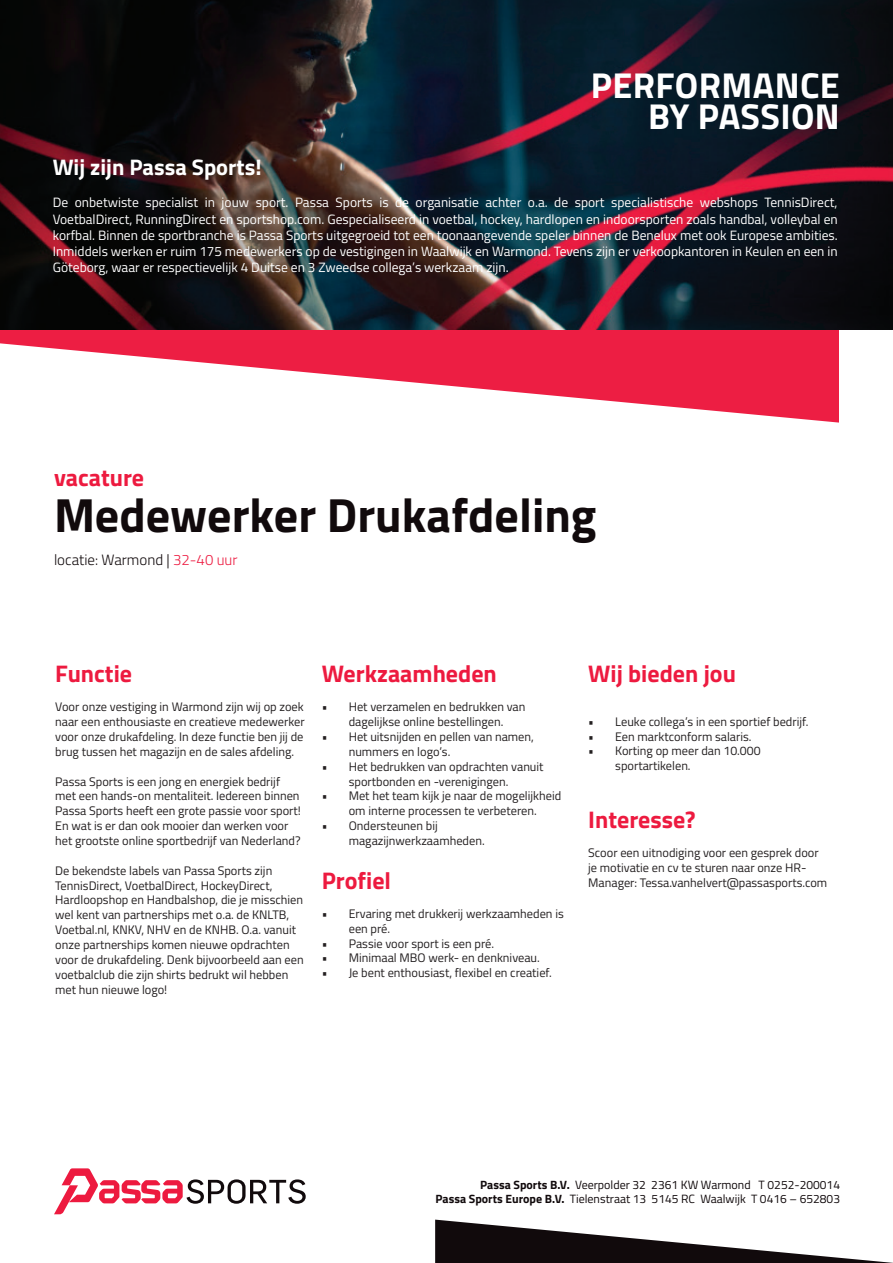
<style>
.page{position:relative;width:893px;height:1263px;background:#fff}
.page>*{position:absolute;margin:0;border:0;box-sizing:border-box;transform-origin:0 0}
.t1{font:700 48px "Titillium Web";color:#110a0c}
.t2{font:700 36px/31.5px "Titillium Web";letter-spacing:.01em;color:#fff;text-align:right}
.t3{font:700 24px "Titillium Web";color:#ed1a3f}
.t4{font:700 22.5px "Titillium Web";color:#fff}
.t5{font:300 15px "Titillium Web";color:#110a0c}
.t6{font:13.5px/16.2px "Titillium Web";color:#fff;text-align:justify}
.t7{font:12.3px/14.9px "Titillium Web";color:#231f20}
.t8{font:12px/14.4px "Titillium Web";color:#110a0c;text-align:right}
.s1{color:#ed1e43}
.s2{font-weight:700}
</style>
<div class="page">
<svg style="left:0;top:330px;width:839px;height:93px;fill:#ed1e43"></svg>
<img style="left:0;top:0;width:893px;height:330px">
<svg style="left:54px;top:1168px;width:252px;height:46px"></svg>
<svg style="left:435px;top:1219px;width:458px;height:44px"></svg>
<h2 class="t2" style="left:591px;top:68px;width:250px">PERFORMANCE<br>BY PASSION</h2>
<h3 class="t4" style="left:53px;top:150px;width:211px">Wij zijn Passa Sports!</h3>
<p class="t6" style="left:53px;top:194px;width:786px">De onbetwiste specialist in jouw sport. Passa Sports is de organisatie achter o.a. de sport specialistische webshops TennisDirect, VoetbalDirect, RunningDirect en sportshop.com. Gespecialiseerd in voetbal, hockey, hardlopen en indoorsporten zoals handbal, volleybal en korfbal. Binnen de sportbranche is Passa Sports uitgegroeid tot een toonaangevende speler binnen de Benelux met ook Europese ambities.<br>Inmiddels werken er ruim 175 medewerkers op de vestigingen in Waalwijk en Warmond. Tevens zijn er verkoopkantoren in Keulen en een in Göteborg, waar er respectievelijk 4 Duitse en 3 Zweedse collega’s werkzaam zijn.</p>
<h3 class="t3" style="left:54px;top:459px;width:92px">vacature</h3>
<h1 class="t1" style="left:54px;top:479px;width:544px">Medewerker Drukafdeling</h1>
<p class="t5" style="left:54px;top:549px;width:185px">locatie: Warmond | <span class="s1">32-40 uur</span></p>
<h3 class="t3" style="left:55px;top:655px;width:78px">Functie</h3>
<p class="t7" style="left:55px;top:699px;width:251px;text-align:justify">Voor onze vestiging in Warmond zijn wij op zoek naar een enthousiaste en creatieve medewerker voor onze drukafdeling. In deze functie ben jij de brug tussen het magazijn en de sales afdeling.</p>
<p class="t7" style="left:55px;top:773px;width:247px">Passa Sports is een jong en energiek bedrijf met een hands-on mentaliteit. Iedereen binnen Passa Sports heeft een grote passie voor sport!<br>En wat is er dan ook mooier dan werken voor het grootste online sportbedrijf van Nederland?</p>
<p class="t7" style="left:55px;top:862px;width:250px">De bekendste labels van Passa Sports zijn TennisDirect, VoetbalDirect, HockeyDirect, Hardloopshop en Handbalshop, die je misschien wel kent van partnerships met o.a. de KNLTB, Voetbal.nl, KNKV, NHV en de KNHB. O.a. vanuit onze partnerships komen nieuwe opdrachten voor de drukafdeling. Denk bijvoorbeeld aan een voetbalclub die zijn shirts bedrukt wil hebben met hun nieuwe logo!</p>
<h3 class="t3" style="left:322px;top:655px;width:177px">Werkzaamheden</h3>
<p class="t7" style="left:322px;top:699px;width:205px;text-align:center">• Het verzamelen en bedrukken van dagelijkse online bestellingen.</p>
<p class="t7" style="left:349px;top:729px;width:187px;text-indent:-27px">• Het uitsnijden en pellen van namen, nummers en logo’s.</p>
<p class="t7" style="left:349px;top:758px;width:196px;text-indent:-27px">• Het bedrukken van opdrachten vanuit sportbonden en -verenigingen.</p>
<p class="t7" style="left:322px;top:788px;width:241px;text-align:center">• Met het team kijk je naar de mogelijkheid om interne processen te verbeteren.</p>
<p class="t7" style="left:349px;top:818px;width:137px;text-indent:-27px">• Ondersteunen bij magazijnwerkzaamheden.</p>
<h3 class="t3" style="left:322px;top:862px;width:71px">Profiel</h3>
<p class="t7" style="left:349px;top:905px;width:217px;text-indent:-27px">• Ervaring met drukkerij werkzaamheden is een pré.</p>
<p class="t7" style="left:322px;top:935px;width:174px">• Passie voor sport is een pré.</p>
<p class="t7" style="left:322px;top:950px;width:220px">• Minimaal MBO werk- en denkniveau.</p>
<p class="t7" style="left:322px;top:965px;width:232px">• Je bent enthousiast, flexibel en creatief.</p>
<h3 class="t3" style="left:588px;top:655px;width:149px">Wij bieden jou</h3>
<p class="t7" style="left:588px;top:713px;width:222px">• Leuke collega’s in een sportief bedrijf.</p>
<p class="t7" style="left:588px;top:728px;width:165px">• Een marktconform salaris.</p>
<p class="t7" style="left:615px;top:743px;width:147px;text-indent:-27px">• Korting op meer dan 10.000 sportartikelen.</p>
<h3 class="t3" style="left:588px;top:801px;width:109px">Interesse?</h3>
<p class="t7" style="left:588px;top:845px;width:241px">Scoor een uitnodiging voor een gesprek door je motivatie en cv te sturen naar onze HR-<br>Manager: Tessa.vanhelvert@passasports.com</p>
<p class="t8" style="left:436px;top:1177px;width:406px"><span class="s2">Passa Sports B.V.</span> Veerpolder 32 2361 KW Warmond T 0252-200014<br><span class="s2">Passa Sports Europe B.V.</span> Tielenstraat 13 5145 RC Waalwijk T 0416 – 652803</p>
</div>
